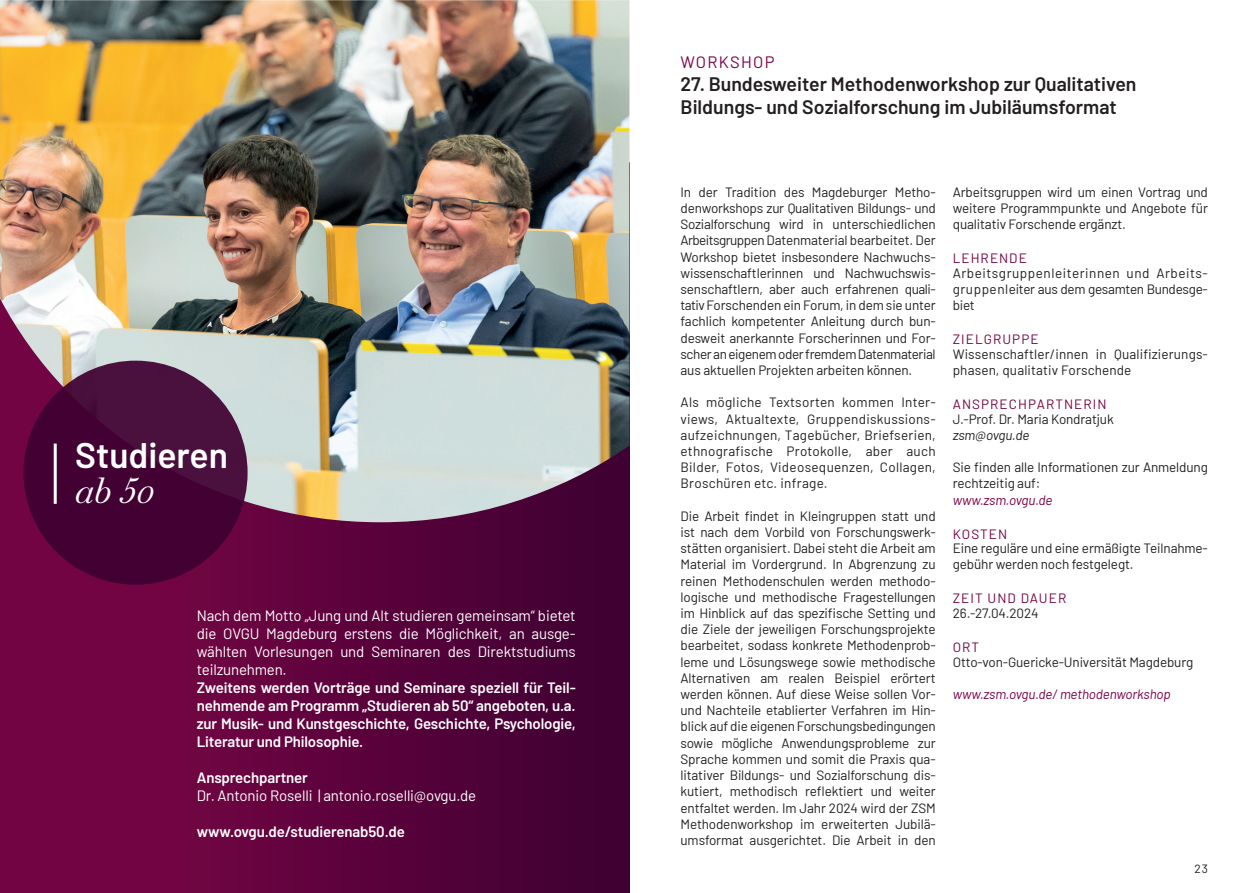
<style>
.page{position:relative;width:1259px;height:893px;background:#fff}
.page>*{position:absolute;margin:0;border:0;box-sizing:border-box;transform-origin:0 0}
.t1{font:600 35.4px "Barlow";color:#fff}
.t2{font:italic 35.4px "Baskervville";color:#fff}
.t3{font:600 19.5px/23.4px "Barlow";color:#231f20}
.t4{font:16.5px "Barlow";letter-spacing:.08em;color:#7b0046}
.t5{font:600 15px/18px "Barlow";letter-spacing:-.01em;color:#fff;text-align:justify}
.t6{font:15px/18px "Barlow";letter-spacing:-.01em;color:#fff;text-align:justify}
.t7{font:13.5px/16.2px "Barlow";letter-spacing:-.01em;color:#231f20;text-align:justify}
.t8{font:13.5px/16.2px "Barlow";letter-spacing:.01em;color:#231f20}
.t9{font:13.5px "Barlow";letter-spacing:.08em;color:#720443}
.t10{font:italic 13.5px "Barlow";letter-spacing:-.01em;color:#7b0046}
.t11{font:italic 13.5px "Barlow";letter-spacing:-.01em;color:#231f20}
.t12{font:12px "Barlow";color:#231f20}
</style>
<div class="page">
<svg style="left:0;top:522px;width:629px;height:371px;background:#5d023c"></svg>
<img style="left:0;top:0;width:629px;height:522px">
<div style="left:23px;top:360px;width:225px;height:225px;background:linear-gradient(to right,#430033,#490e3d);border-radius:50%"></div>
<hr style="left:54px;top:444px;width:3px;height:60px;background:#fff">
<h1 class="t1" style="left:75px;top:429px;width:154px">Studieren</h1>
<h1 class="t2" style="left:75px;top:463px;width:80px">ab 50</h1>
<p class="t6" style="left:197px;top:605px;width:380px">Nach dem Motto „Jung und Alt studieren gemeinsam“ bietet die OVGU Magdeburg erstens die Möglichkeit, an ausge&shy;wählten Vorlesungen und Seminaren des Direktstudiums teilzunehmen.</p>
<p class="t5" style="left:197px;top:677px;width:380px">Zweitens werden Vorträge und Seminare speziell für Teil&shy;nehmende am Programm „Studieren ab 50“ angeboten, u.a. zur Musik- und Kunstgeschichte, Geschichte, Psychologie, Literatur und Philosophie.</p>
<p class="t5" style="left:197px;top:768px;width:112px">Ansprechpartner</p>
<p class="t6" style="left:197px;top:786px;width:281px">Dr. Antonio Roselli | antonio.roselli@ovgu.de</p>
<p class="t5" style="left:197px;top:822px;width:209px">www.ovgu.de/studierenab50.de</p>
<p class="t4" style="left:680px;top:50px;width:96px">WORKSHOP</p>
<h2 class="t3" style="left:680px;top:71px;width:457px">27. Bundesweiter Methodenworkshop zur Qualitativen<br>Bildungs- und Sozialforschung im Jubiläumsformat</h2>
<p class="t7" style="left:680px;top:183px;width:257px">In der Tradition des Magdeburger Metho&shy;denworkshops zur Qualitativen Bildungs- und Sozialforschung wird in unterschiedlichen Arbeitsgruppen Datenmaterial bearbeitet. Der Workshop bietet insbesondere Nachwuchs&shy;wissenschaftlerinnen und Nachwuchswis&shy;senschaftlern, aber auch erfahrenen quali&shy;tativ Forschenden ein Forum, in dem sie unter fachlich kompetenter Anleitung durch bun&shy;desweit anerkannte Forscherinnen und For&shy;scher an eigenem oder fremdem Datenmaterial aus aktuellen Projekten arbeiten können.</p>
<p class="t7" style="left:680px;top:393px;width:257px">Als mögliche Textsorten kommen Inter&shy;views, Aktualtexte, Gruppendiskussions&shy;aufzeichnungen, Tagebücher, Briefserien, ethnografische Protokolle, aber auch Bilder, Fotos, Videosequenzen, Collagen, Broschüren etc. infrage.</p>
<p class="t7" style="left:680px;top:507px;width:257px">Die Arbeit findet in Kleingruppen statt und ist nach dem Vorbild von Forschungswerk&shy;stätten organisiert. Dabei steht die Arbeit am Material im Vordergrund. In Abgrenzung zu reinen Methodenschulen werden methodo&shy;logische und methodische Fragestellungen im Hinblick auf das spezifische Setting und die Ziele der jeweiligen Forschungsprojekte bearbeitet, sodass konkrete Methodenprob&shy;leme und Lösungswege sowie methodische Alternativen am realen Beispiel erörtert werden können. Auf diese Weise sollen Vor&shy;und Nachteile etablierter Verfahren im Hin&shy;blick auf die eigenen Forschungsbedingungen sowie mögliche Anwendungsprobleme zur Sprache kommen und somit die Praxis qua&shy;litativer Bildungs- und Sozialforschung dis&shy;kutiert, methodisch reflektiert und weiter entfaltet werden. Im Jahr 2024 wird der ZSM Methodenworkshop im erweiterten Jubilä&shy;umsformat ausgerichtet. Die Arbeit in den</p>
<p class="t7" style="left:952px;top:183px;width:257px">Arbeitsgruppen wird um einen Vortrag und weitere Programmpunkte und Angebote für qualitativ Forschende ergänzt.</p>
<p class="t9" style="left:952px;top:248px;width:76px">LEHRENDE</p>
<p class="t7" style="left:952px;top:264px;width:257px">Arbeitsgruppenleiterinnen und Arbeits&shy;gruppenleiter aus dem gesamten Bundesge&shy;biet</p>
<p class="t9" style="left:952px;top:329px;width:87px">ZIELGRUPPE</p>
<p class="t8" style="left:952px;top:345px;width:257px">Wissenschaftler/innen in Qualifizierungs&shy;phasen, qualitativ Forschende</p>
<p class="t9" style="left:952px;top:394px;width:155px">ANSPRECHPARTNERIN</p>
<p class="t7" style="left:952px;top:410px;width:163px">J.-Prof. Dr. Maria Kondratjuk</p>
<p class="t11" style="left:952px;top:425px;width:78px">zsm@ovgu.de</p>
<p class="t7" style="left:952px;top:458px;width:257px">Sie finden alle Informationen zur Anmeldung rechtzeitig auf:</p>
<p class="t10" style="left:952px;top:490px;width:101px">www.zsm.ovgu.de</p>
<p class="t9" style="left:952px;top:524px;width:56px">KOSTEN</p>
<p class="t7" style="left:952px;top:539px;width:257px">Eine reguläre und eine ermäßigte Teilnahme&shy;gebühr werden noch festgelegt.</p>
<p class="t9" style="left:952px;top:589px;width:115px">ZEIT UND DAUER</p>
<p class="t7" style="left:952px;top:604px;width:87px">26.-27.04.2024</p>
<p class="t9" style="left:952px;top:637px;width:28px">ORT</p>
<p class="t7" style="left:952px;top:653px;width:242px">Otto-von-Guericke-Universität Magdeburg</p>
<p class="t10" style="left:952px;top:684px;width:220px">www.zsm.ovgu.de/ methodenworkshop</p>
<p class="t12" style="left:1194px;top:860px;width:15px">23</p>
</div>
